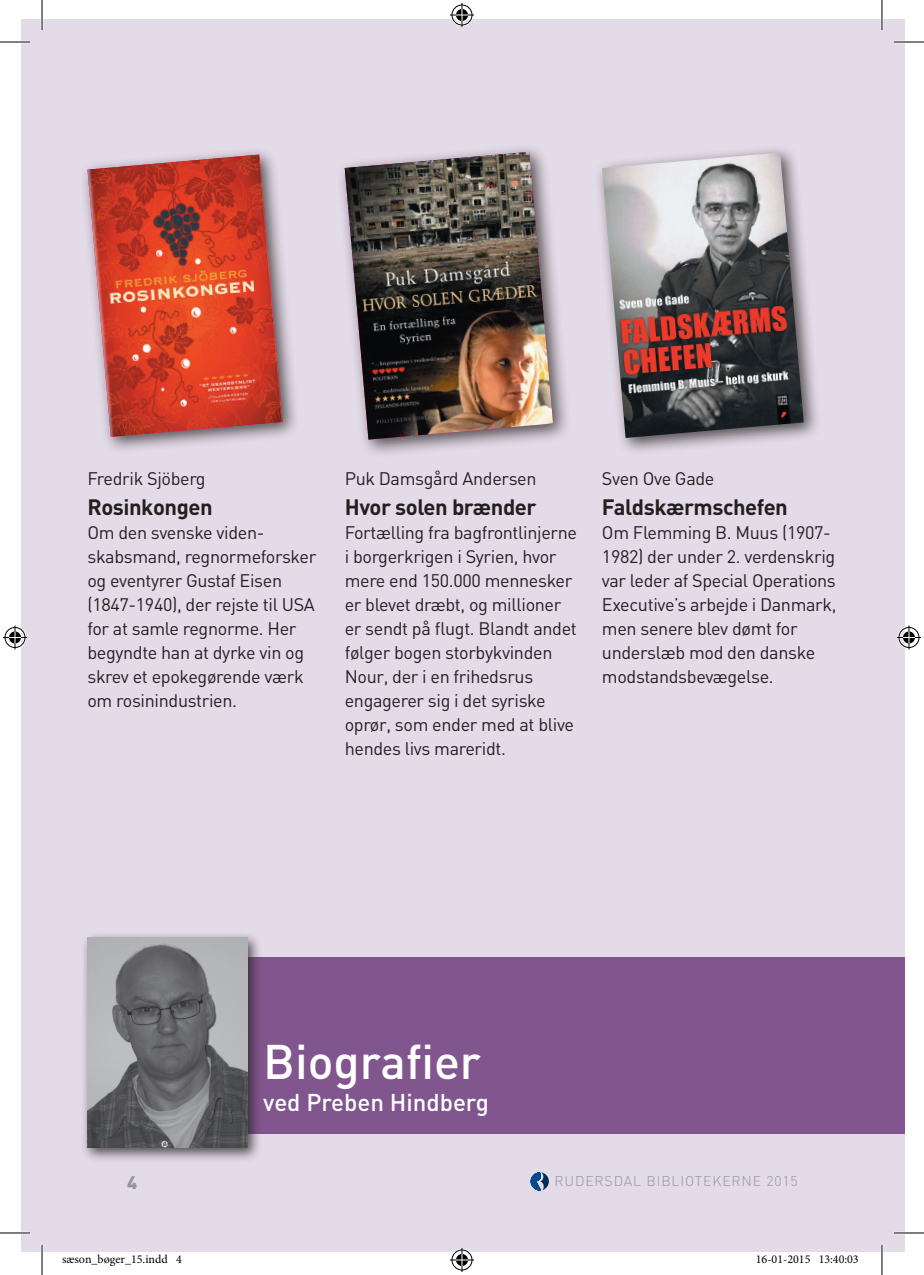
<style>
.page{position:relative;width:924px;height:1275px;background:#fff}
.page>*{position:absolute;margin:0;border:0;box-sizing:border-box;transform-origin:0 0}
.t1{font:500 48px "DIN";color:#fff}
.t2{font:500 24px "DIN";color:#fff}
.t3{font:700 22px "DIN";letter-spacing:-.02em;color:#231f20}
.t4{font:18px/24px "DIN";letter-spacing:-.02em;color:#231f20}
.t5{font:900 18px "DIN";color:#939598}
.t6{font:300 14px "DIN";letter-spacing:.06em;color:#939598}
.t7{font:12px "Minion Pro";color:#000}
</style>
<div class="page">
<div style="left:21px;top:19px;width:883px;height:1232px;background:#e4dbe8"></div>
<svg style="left:530px;top:1172px;width:18px;height:18px"></svg>
<div style="left:176px;top:957px;width:728px;height:177px;background:#81558d"></div>
<div style="left:80px;top:931px;width:182px;height:231px;background:#231f20;opacity:.75"></div>
<img style="left:87px;top:938px;width:160px;height:210px">
<div style="left:79px;top:147px;width:221px;height:308px;background:#231f20;opacity:.75"></div>
<img style="left:87px;top:155px;width:195px;height:282px">
<div style="left:593px;top:144px;width:228px;height:311px;background:#231f20;opacity:.75"></div>
<img style="left:601px;top:152px;width:202px;height:286px">
<div style="left:336px;top:143px;width:235px;height:315px;background:#231f20;opacity:.75"></div>
<img style="left:344px;top:152px;width:208px;height:287px">
<hr style="left:0;top:41px;width:30px;height:2px;background:#fff">
<hr style="left:893px;top:41px;width:30px;height:2px;background:#fff">
<hr style="left:0;top:1231px;width:30px;height:3px;background:#fff">
<hr style="left:893px;top:1231px;width:30px;height:3px;background:#fff">
<hr style="left:41px;top:0;width:2px;height:30px;background:#fff">
<hr style="left:41px;top:1245px;width:2px;height:30px;background:#fff">
<hr style="left:880px;top:0;width:2px;height:30px;background:#fff">
<hr style="left:880px;top:1245px;width:2px;height:30px;background:#fff">
<hr style="left:0;top:42px;width:30px;height:1px;background:#000">
<hr style="left:893px;top:42px;width:30px;height:1px;background:#000">
<hr style="left:0;top:1232px;width:30px;height:1px;background:#000">
<hr style="left:893px;top:1232px;width:30px;height:1px;background:#000">
<hr style="left:42px;top:0;width:1px;height:30px;background:#000">
<hr style="left:42px;top:1245px;width:1px;height:30px;background:#000">
<hr style="left:881px;top:0;width:1px;height:30px;background:#000">
<hr style="left:881px;top:1245px;width:1px;height:30px;background:#000">
<svg style="left:450px;top:3px;width:24px;height:24px"></svg>
<svg style="left:450px;top:1248px;width:24px;height:24px"></svg>
<svg style="left:3px;top:625px;width:24px;height:24px"></svg>
<svg style="left:897px;top:625px;width:23px;height:24px"></svg>
<p class="t4" style="left:87px;top:466px;width:120px">Fredrik Sjöberg</p>
<p class="t3" style="left:87px;top:492px;width:127px">Rosinkongen</p>
<p class="t4" style="left:87px;top:520px;width:230px">Om den svenske viden&shy;skabsmand, regnormeforsker og eventyrer Gustaf Eisen (1847-1940), der rejste til USA for at samle regnorme. Her begyndte han at dyrke vin og skrev et epokegørende værk om rosinindustrien.</p>
<p class="t4" style="left:344px;top:466px;width:193px">Puk Damsgård Andersen</p>
<p class="t3" style="left:344px;top:492px;width:193px">Hvor solen brænder</p>
<p class="t4" style="left:344px;top:520px;width:234px">Fortælling fra bagfrontlinjerne i borgerkrigen i Syrien, hvor mere end 150.000 mennesker er blevet dræbt, og millioner er sendt på flugt. Blandt andet følger bogen storbykvinden<br>Nour, der i en frihedsrus engagerer sig i det syriske oprør, som ender med at blive hendes livs mareridt.</p>
<p class="t4" style="left:601px;top:466px;width:114px">Sven Ove Gade</p>
<p class="t3" style="left:601px;top:492px;width:187px">Faldskærmschefen</p>
<p class="t4" style="left:601px;top:520px;width:236px">Om Flemming B. Muus (1907-<br>1982) der under 2. verdenskrig var leder af Special Operations<br>Executive’s arbejde i Danmark, men senere blev dømt for underslæb mod den danske modstandsbevægelse.</p>
<h1 class="t1" style="left:263px;top:1030px;width:219px">Biografier</h1>
<h2 class="t2" style="left:263px;top:1086px;width:227px">ved Preben Hindberg</h2>
<p class="t5" style="left:127px;top:1171px;width:12px">4</p>
<p class="t6" style="left:554px;top:1171px;width:245px">RUDERSDAL BIBLIOTEKERNE 2015</p>
<p class="t7" style="left:62px;top:1251px;width:121px">sæson_bøger_15.indd 4</p>
<p class="t7" style="left:755px;top:1251px;width:104px">16-01-2015 13:40:03</p>
</div>
